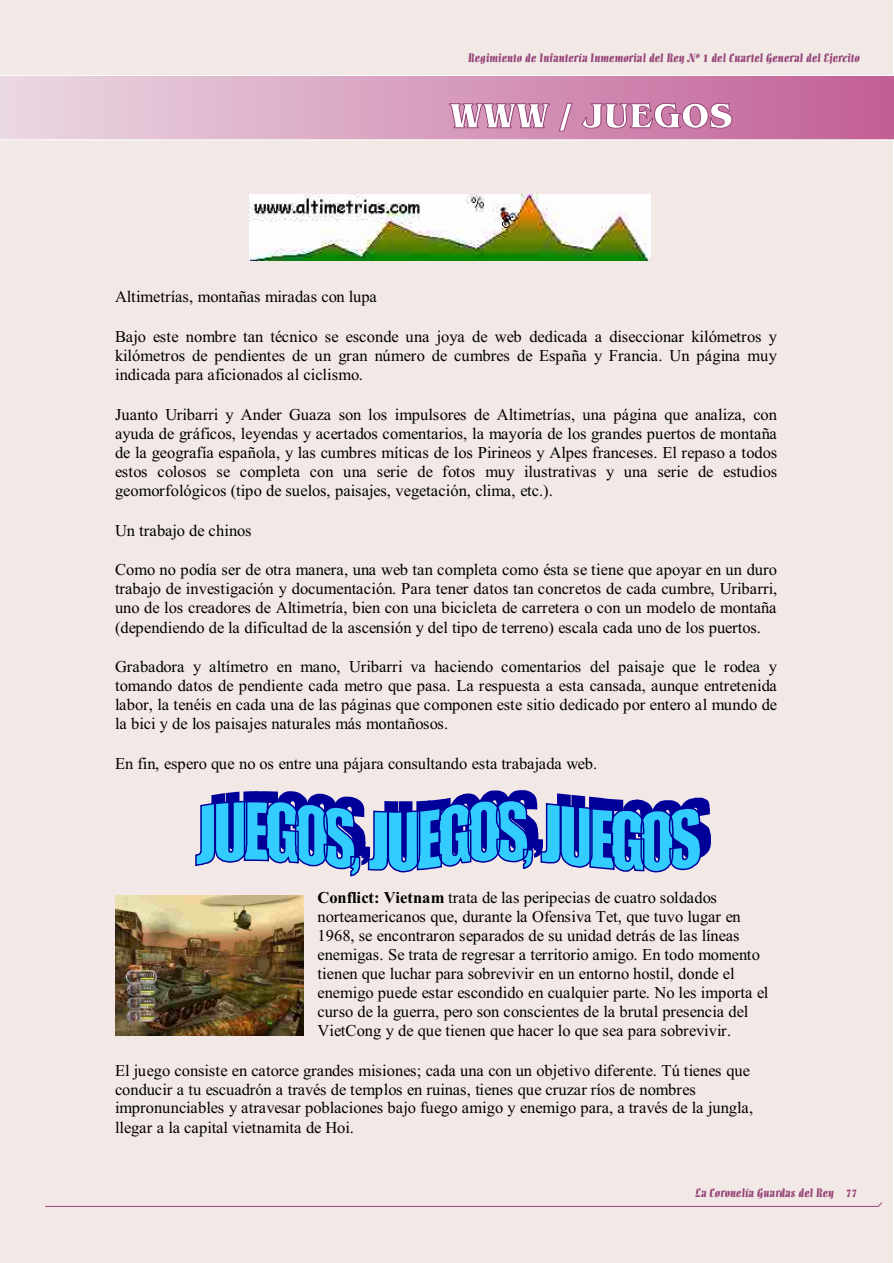
<style>
.page{position:relative;width:894px;height:1263px;background:#fff}
.page>*{position:absolute;margin:0;border:0;box-sizing:border-box;transform-origin:0 0}
.t1{font:700 36px "Benguiat IT Cby BT";color:#fff}
.t2{font:16.5px/19px "Times New Roman";color:#000;text-align:justify}
.t3{font:12px "Allegro BT";color:#964578}
.s1{font-weight:700}
</style>
<div class="page">
<div style="left:0;top:0;width:893px;height:1263px;background:#f2e8e6"></div>
<svg style="left:0;top:75px;width:894px;height:65px;background:#d79ebd"></svg>
<svg style="left:45px;top:1202px;width:838px;height:5px"></svg>
<svg style="left:195px;top:790px;width:516px;height:87px"></svg>
<img style="left:250px;top:195px;width:401px;height:65px">
<img style="left:115px;top:895px;width:189px;height:141px">
<p class="t3" style="left:468px;top:53px;width:393px">Regimiento de Infantería Inmemorial del Rey Nº 1 del Cuartel General del Ejercito</p>
<h1 class="t1" style="left:450px;top:101px;width:285px">WWW / JUEGOS</h1>
<p class="t2" style="left:115px;top:289px;width:263px">Altimetrías, montañas miradas con lupa</p>
<p class="t2" style="left:115px;top:329px;width:664px">Bajo este nombre tan técnico se esconde una joya de web dedicada a diseccionar kilómetros y kilómetros de pendientes de un gran número de cumbres de España y Francia. Un página muy indicada para aficionados al ciclismo.</p>
<p class="t2" style="left:115px;top:406px;width:664px">Juanto Uribarri y Ander Guaza son los impulsores de Altimetrías, una página que analiza, con ayuda de gráficos, leyendas y acertados comentarios, la mayoría de los grandes puertos de montaña de la geografía española, y las cumbres míticas de los Pirineos y Alpes franceses. El repaso a todos estos colosos se completa con una serie de fotos muy ilustrativas y una serie de estudios geomorfológicos (tipo de suelos, paisajes, vegetación, clima, etc.).</p>
<p class="t2" style="left:115px;top:522px;width:138px">Un trabajo de chinos</p>
<p class="t2" style="left:115px;top:562px;width:664px">Como no podía ser de otra manera, una web tan completa como ésta se tiene que apoyar en un duro trabajo de investigación y documentación. Para tener datos tan concretos de cada cumbre, Uribarri, uno de los creadores de Altimetría, bien con una bicicleta de carretera o con un modelo de montaña (dependiendo de la dificultad de la ascensión y del tipo de terreno) escala cada uno de los puertos.</p>
<p class="t2" style="left:115px;top:659px;width:664px">Grabadora y altímetro en mano, Uribarri va haciendo comentarios del paisaje que le rodea y tomando datos de pendiente cada metro que pasa. La respuesta a esta cansada, aunque entretenida labor, la tenéis en cada una de las páginas que componen este sitio dedicado por entero al mundo de la bici y de los paisajes naturales más montañosos.</p>
<p class="t2" style="left:115px;top:756px;width:484px">En fin, espero que no os entre una pájara consultando esta trabajada web.</p>
<p class="t2" style="left:318px;top:890px;width:452px;text-align:left"><span class="s1">Conflict: Vietnam</span> trata de las peripecias de cuatro soldados norteamericanos que, durante la Ofensiva Tet, que tuvo lugar en 1968, se encontraron separados de su unidad detrás de las líneas enemigas. Se trata de regresar a territorio amigo. En todo momento tienen que luchar para sobrevivir en un entorno hostil, donde el enemigo puede estar escondido en cualquier parte. No les importa el curso de la guerra, pero son conscientes de la brutal presencia del VietCong y de que tienen que hacer lo que sea para sobrevivir.</p>
<p class="t2" style="left:115px;top:1063px;width:640px;text-align:left">El juego consiste en catorce grandes misiones; cada una con un objetivo diferente. Tú tienes que conducir a tu escuadrón a través de templos en ruinas, tienes que cruzar ríos de nombres impronunciables y atravesar poblaciones bajo fuego amigo y enemigo para, a través de la jungla, llegar a la capital vietnamita de Hoi.</p>
<p class="t3" style="left:696px;top:1188px;width:163px">La Coronelía Guardas del Rey 77</p>
</div>
